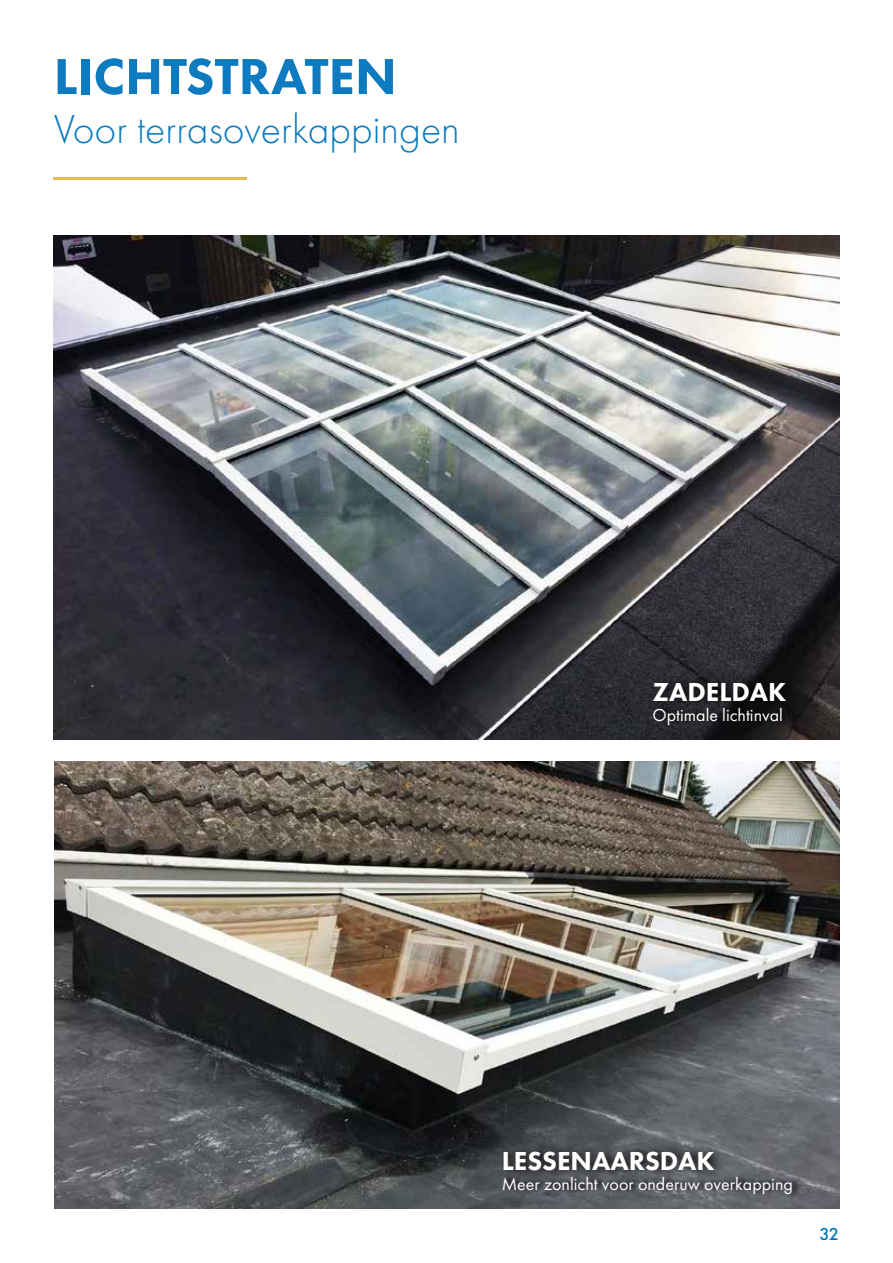
<style>
.page{position:relative;width:893px;height:1263px;background:#fff}
.page>*{position:absolute;margin:0;border:0;box-sizing:border-box;transform-origin:0 0}
.t1{font:800 52.5px "Futura PT";color:#0e7abf}
.t2{font:300 42px "Futura PT";color:#0e7abf}
.t3{font:800 27px "Futura PT";color:#fff}
.t4{font:18px "Futura PT";color:#fff}
.t5{font:500 18px "Futura PT";color:#0075be}
</style>
<div class="page">
<hr style="left:54px;top:177px;width:193px;height:3px;background:#eaba50">
<img style="left:54px;top:235px;width:785px;height:505px">
<img style="left:54px;top:761px;width:785px;height:448px">
<div style="left:650px;top:674px;width:147px;height:36px;background:#000;opacity:.85"></div>
<div style="left:653px;top:703px;width:137px;height:26px;background:#000;opacity:.95"></div>
<div style="left:498px;top:1143px;width:228px;height:36px;background:#000;opacity:.85"></div>
<div style="left:503px;top:1172px;width:297px;height:26px;background:#000;opacity:.95"></div>
<h1 class="t1" style="left:54px;top:44px;width:344px">LICHTSTRATEN</h1>
<h2 class="t2" style="left:54px;top:105px;width:407px">Voor terrasoverkappingen</h2>
<h3 class="t3" style="left:652px;top:675px;width:135px">ZADELDAK</h3>
<p class="t4" style="left:652px;top:704px;width:132px">Optimale lichtinval</p>
<h3 class="t3" style="left:502px;top:1144px;width:214px">LESSENAARSDAK</h3>
<p class="t4" style="left:502px;top:1173px;width:293px">Meer zonlicht voor onderuw overkapping</p>
<p class="t5" style="left:819px;top:1223px;width:21px">32</p>
</div>
